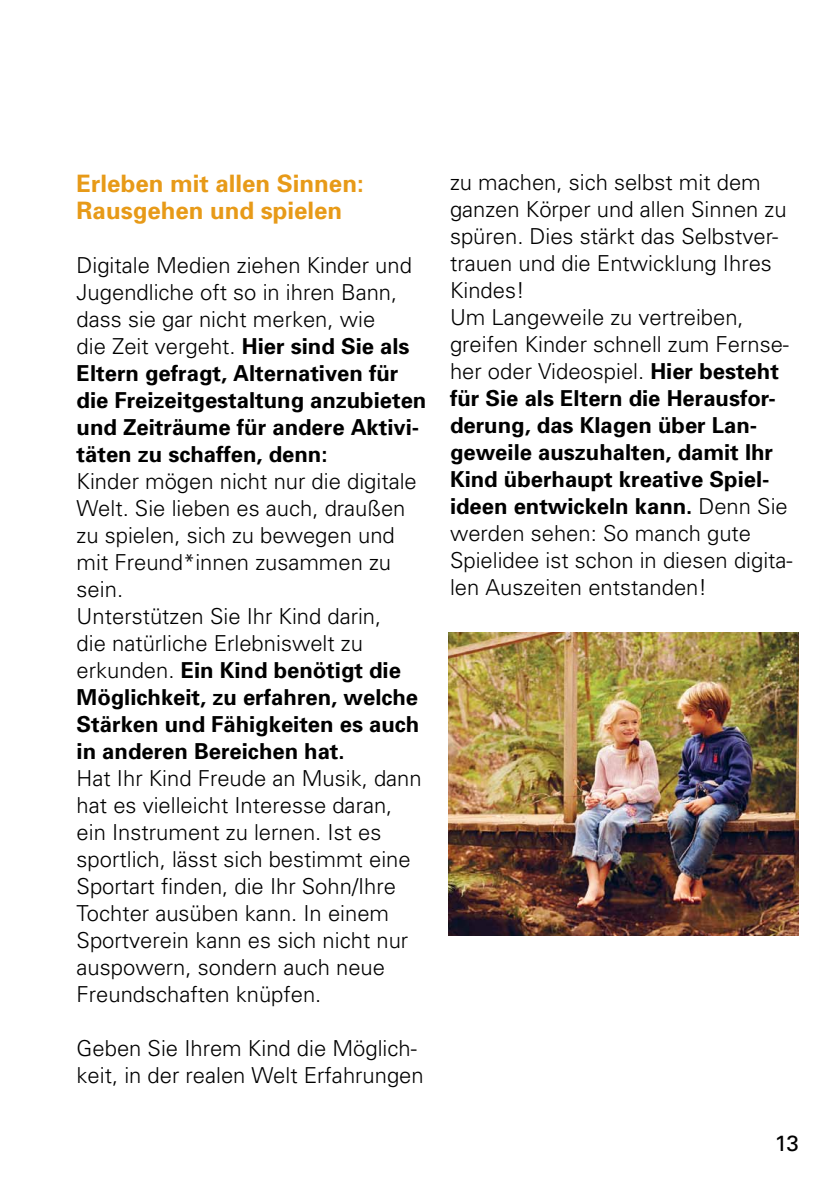
<style>
.page{position:relative;width:840px;height:1191px;background:#fff}
.page>*{position:absolute;margin:0;border:0;box-sizing:border-box;transform-origin:0 0}
.t1{font:700 24px/27px "Univers";color:#e79a18}
.t2{font:300 22px/27px "Univers";color:#000}
.t3{font:22px "Univers";color:#000}
.s1{font-weight:700}
</style>
<div class="page">
<img style="left:448px;top:632px;width:350px;height:303px">
<h2 class="t1" style="left:77px;top:169px;width:288px">Erleben mit allen Sinnen:<br>Rausgehen und spielen</h2>
<p class="t2" style="left:77px;top:251px;width:351px">Digitale Medien ziehen Kinder und<br>Jugendliche oft so in ihren Bann, dass sie gar nicht merken, wie<br>die Zeit vergeht. <span class="s1">Hier sind Sie als<br>Eltern gefragt, Alternativen für die Freizeitgestaltung anzubieten und Zeiträume für andere Aktivi&shy;täten zu schaffen, denn:<br></span>Kinder mögen nicht nur die digitale<br>Welt. Sie lieben es auch, draußen zu spielen, sich zu bewegen und mit Freund*innen zusammen zu sein.<br>Unterstützen Sie Ihr Kind darin,<br>die natürliche Erlebniswelt zu erkunden. <span class="s1">Ein Kind benötigt die<br>Möglichkeit, zu erfahren, welche<br>Stärken und Fähigkeiten es auch in anderen Bereichen hat.<br></span>Hat Ihr Kind Freude an Musik, dann hat es vielleicht Interesse daran, ein Instrument zu lernen. Ist es sportlich, lässt sich bestimmt eine<br>Sportart finden, die Ihr Sohn/Ihre<br>Tochter ausüben kann. In einem<br>Sportverein kann es sich nicht nur auspowern, sondern auch neue<br>Freundschaften knüpfen.</p>
<p class="t2" style="left:77px;top:1034px;width:348px">Geben Sie Ihrem Kind die Möglich&shy;keit, in der realen Welt Erfahrungen</p>
<p class="t2" style="left:450px;top:168px;width:344px">zu machen, sich selbst mit dem ganzen Körper und allen Sinnen zu spüren. Dies stärkt das Selbstver&shy;trauen und die Entwicklung Ihres<br>Kindes!<br>Um Langeweile zu vertreiben, greifen Kinder schnell zum Fernse&shy;her oder Videospiel. <span class="s1">Hier besteht für Sie als Eltern die Herausfor&shy;derung, das Klagen über Lan&shy;geweile auszuhalten, damit Ihr<br>Kind überhaupt kreative Spiel&shy;ideen entwickeln kann.</span> Denn Sie werden sehen: So manch gute<br>Spielidee ist schon in diesen digita&shy;len Auszeiten entstanden!</p>
<p class="t3" style="left:773px;top:1129px;width:26px">13</p>
</div>
